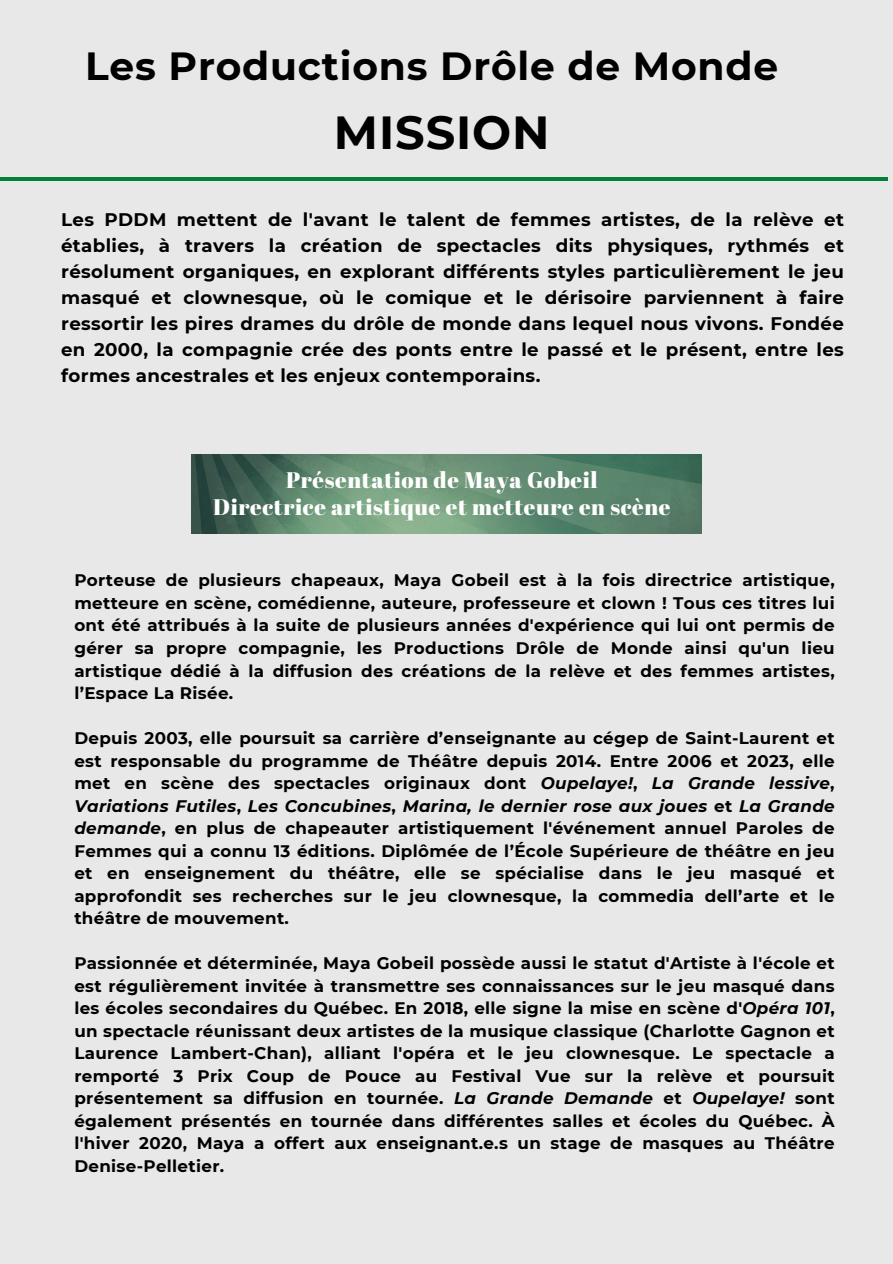
<style>
.page{position:relative;width:893px;height:1264px;background:#fff}
.page>*{position:absolute;margin:0;border:0;box-sizing:border-box;transform-origin:0 0}
.t1{font:700 46.35px "Montserrat";letter-spacing:.02em;color:#010101}
.t2{font:700 39.15px "Montserrat";letter-spacing:.02em;color:#010101}
.t3{font:22.5px "Abril Fatface";letter-spacing:.025em;color:#fff}
.t4{font:700 18.15px/25.8px "Montserrat";letter-spacing:.02em;color:#010101;text-align:justify}
.t5{font:700 16.65px/22.5px "Montserrat";letter-spacing:.02em;color:#010101;text-align:justify}
.s1{font-style:italic}
</style>
<div class="page">
<div style="left:0;top:0;width:892px;height:1263px;background:#e8e8e8"></div>
<img style="left:192px;top:454px;width:509px;height:79px">
<hr style="left:0;top:177px;width:887px;height:3px;background:#008037">
<p class="t2" style="left:85px;top:42px;width:694px">Les Productions Drôle de Monde</p>
<p class="t1" style="left:334px;top:104px;width:217px">MISSION</p>
<p class="t4" style="left:61px;top:207px;width:784px">Les PDDM mettent de l'avant le talent de femmes artistes, de la relève et établies, à travers la création de spectacles dits physiques, rythmés et résolument organiques, en explorant différents styles particulièrement le jeu masqué et clownesque, où le comique et le dérisoire parviennent à faire ressortir les pires drames du drôle de monde dans lequel nous vivons. Fondée en 2000, la compagnie crée des ponts entre le passé et le présent, entre les formes ancestrales et les enjeux contemporains.</p>
<p class="t3" style="left:286px;top:464px;width:313px">Présentation de Maya Gobeil</p>
<p class="t3" style="left:213px;top:491px;width:459px">Directrice artistique et metteure en scène</p>
<p class="t5" style="left:74px;top:569px;width:761px">Porteuse de plusieurs chapeaux, Maya Gobeil est à la fois directrice artistique, metteure en scène, comédienne, auteure, professeure et clown ! Tous ces titres lui ont été attribués à la suite de plusieurs années d'expérience qui lui ont permis de gérer sa propre compagnie, les Productions Drôle de Monde ainsi qu'un lieu artistique dédié à la diffusion des créations de la relève et des femmes artistes, l’Espace La Risée.</p>
<p class="t5" style="left:74px;top:726px;width:761px">Depuis 2003, elle poursuit sa carrière d’enseignante au cégep de Saint-Laurent et est responsable du programme de Théâtre depuis 2014. Entre 2006 et 2023, elle met en scène des spectacles originaux dont <span class="s1">Oupelaye!</span>, <span class="s1">La Grande lessive</span>, <span class="s1">Variations Futiles</span>, <span class="s1">Les Concubines</span>, <span class="s1">Marina, le dernier rose aux joues</span> et <span class="s1">La Grande demande</span>, en plus de chapeauter artistiquement l'événement annuel Paroles de Femmes qui a connu 13 éditions. Diplômée de l’École Supérieure de théâtre en jeu et en enseignement du théâtre, elle se spécialise dans le jeu masqué et approfondit ses recherches sur le jeu clownesque, la commedia dell’arte et le théâtre de mouvement.</p>
<p class="t5" style="left:74px;top:951px;width:761px">Passionnée et déterminée, Maya Gobeil possède aussi le statut d'Artiste à l'école et est régulièrement invitée à transmettre ses connaissances sur le jeu masqué dans les écoles secondaires du Québec. En 2018, elle signe la mise en scène d'<span class="s1">Opéra 101</span>, un spectacle réunissant deux artistes de la musique classique (Charlotte Gagnon et Laurence Lambert-Chan), alliant l'opéra et le jeu clownesque. Le spectacle a remporté 3 Prix Coup de Pouce au Festival Vue sur la relève et poursuit présentement sa diffusion en tournée. <span class="s1">La Grande Demande</span> et <span class="s1">Oupelaye!</span> sont également présentés en tournée dans différentes salles et écoles du Québec. À l'hiver 2020, Maya a offert aux enseignant.e.s un stage de masques au Théâtre Denise-Pelletier.</p>
</div>
